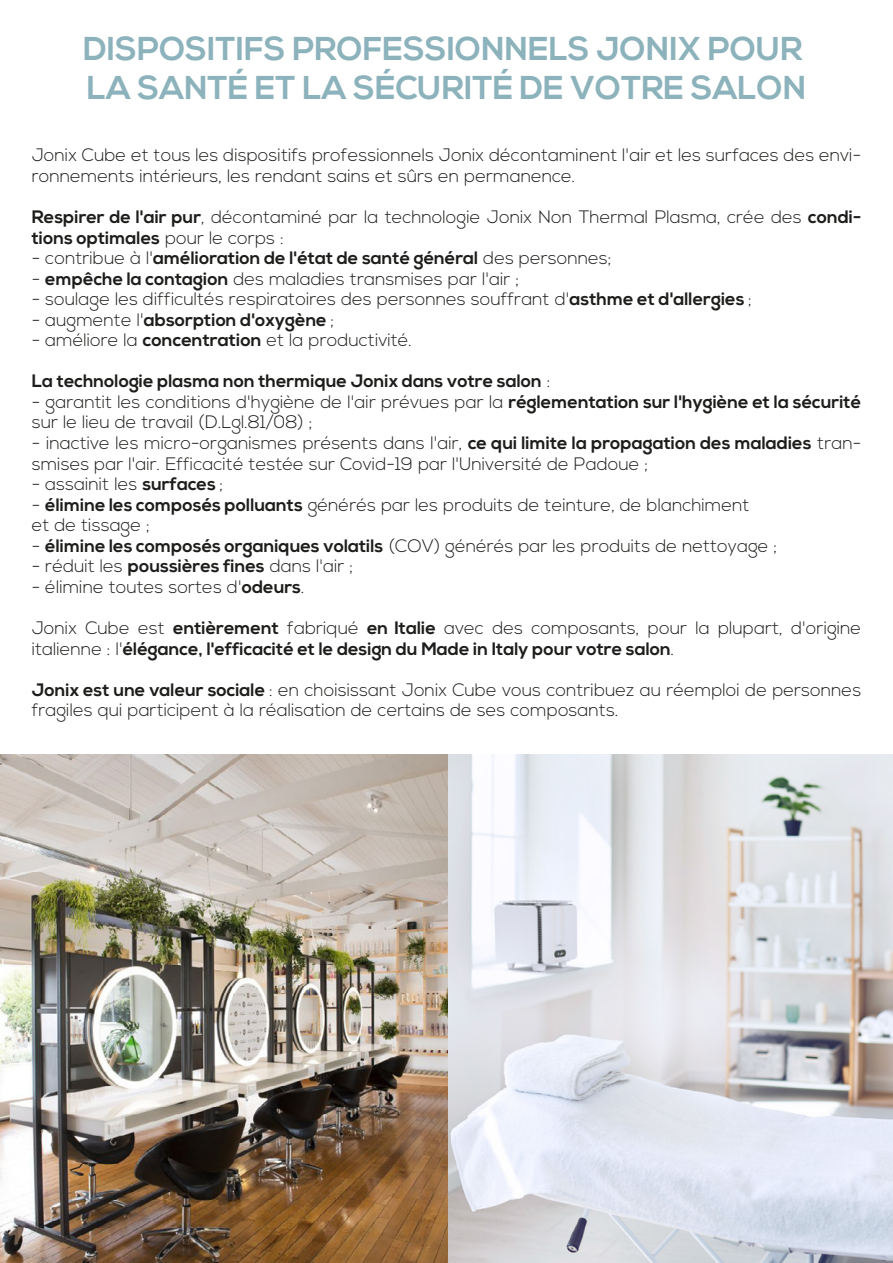
<style>
.page{position:relative;width:893px;height:1263px;background:#fff}
.page>*{position:absolute;margin:0;border:0;box-sizing:border-box;transform-origin:0 0}
.t1{font:700 33px/39.6px "Nexa";color:#8cb2bc}
.t2{font:300 18px/20.5px "Nexa";color:#1d1d1b}
.t3{font:700 18px/20.5px "Nexa";color:#1d1d1b}
.s1{font-weight:700}
.s2{font-weight:300}
</style>
<div class="page">
<img style="left:0;top:755px;width:893px;height:508px">
<h1 class="t1" style="left:84px;top:30px;width:724px">DISPOSITIFS PROFESSIONNELS JONIX POUR<br>LA SANTÉ ET LA SÉCURITÉ DE VOTRE SALON</h1>
<p class="t2" style="left:32px;top:146px;width:831px">Jonix Cube et tous les dispositifs professionnels Jonix décontaminent l'air et les surfaces des envi&shy;ronnements intérieurs, les rendant sains et sûrs en permanence.</p>
<p class="t2" style="left:32px;top:207px;width:831px"><span class="s1">Respirer de l'air pur</span>, décontaminé par la technologie Jonix Non Thermal Plasma, crée des <span class="s1">condi&shy;tions optimales</span> pour le corps :</p>
<p class="t3" style="left:32px;top:248px;width:581px"><span class="s2">- contribue à l'</span>amélioration de l'état de santé général <span class="s2">des personnes;</span></p>
<p class="t2" style="left:32px;top:269px;width:489px">- <span class="s1">empêche la contagion</span> des maladies transmises par l'air ;</p>
<p class="t2" style="left:32px;top:290px;width:722px">- soulage les difficultés respiratoires des personnes souffrant d'<span class="s1">asthme et d'allergies</span> ;</p>
<p class="t3" style="left:32px;top:310px;width:304px"><span class="s2">- augmente l'</span>absorption d'oxygène <span class="s2">;</span></p>
<p class="t2" style="left:32px;top:331px;width:382px">- améliore la <span class="s1">concentration</span> et la productivité.</p>
<p class="t3" style="left:32px;top:372px;width:520px">La technologie plasma non thermique Jonix dans votre salon <span class="s2">:</span></p>
<p class="t2" style="left:32px;top:392px;width:831px">- garantit les conditions d'hygiène de l'air prévues par la <span class="s1">réglementation sur l'hygiène et la sécurité </span>sur le lieu de travail (D.Lgl.81/08) ;</p>
<p class="t2" style="left:32px;top:433px;width:831px">- inactive les micro-organismes présents dans l'air, <span class="s1">ce qui limite la propagation des maladies</span> tran&shy;smises par l'air. Efficacité testée sur Covid-19 par l'Université de Padoue ;</p>
<p class="t2" style="left:32px;top:474px;width:193px">- assainit les <span class="s1">surfaces</span> ;</p>
<p class="t2" style="left:32px;top:495px;width:719px">- <span class="s1">élimine les composés polluants</span> générés par les produits de teinture, de blanchiment et de tissage ;</p>
<p class="t2" style="left:32px;top:536px;width:747px">- <span class="s1">élimine les composés organiques volatils</span> (COV) générés par les produits de nettoyage ;</p>
<p class="t2" style="left:32px;top:557px;width:323px">- réduit les <span class="s1">poussières fines</span> dans l'air ;</p>
<p class="t2" style="left:32px;top:577px;width:274px">- élimine toutes sortes d'<span class="s1">odeurs</span>.</p>
<p class="t3" style="left:32px;top:618px;width:831px"><span class="s2">Jonix Cube est</span> entièrement <span class="s2">fabriqué</span> en Italie <span class="s2">avec des composants, pour la plupart, d'origine italienne : l'</span>élégance, l'efficacité et le design du Made in Italy pour votre salon<span class="s2">.</span></p>
<p class="t2" style="left:32px;top:680px;width:831px"><span class="s1">Jonix est une valeur sociale</span> : en choisissant Jonix Cube vous contribuez au réemploi de personnes fragiles qui participent à la réalisation de certains de ses composants.</p>
</div>
